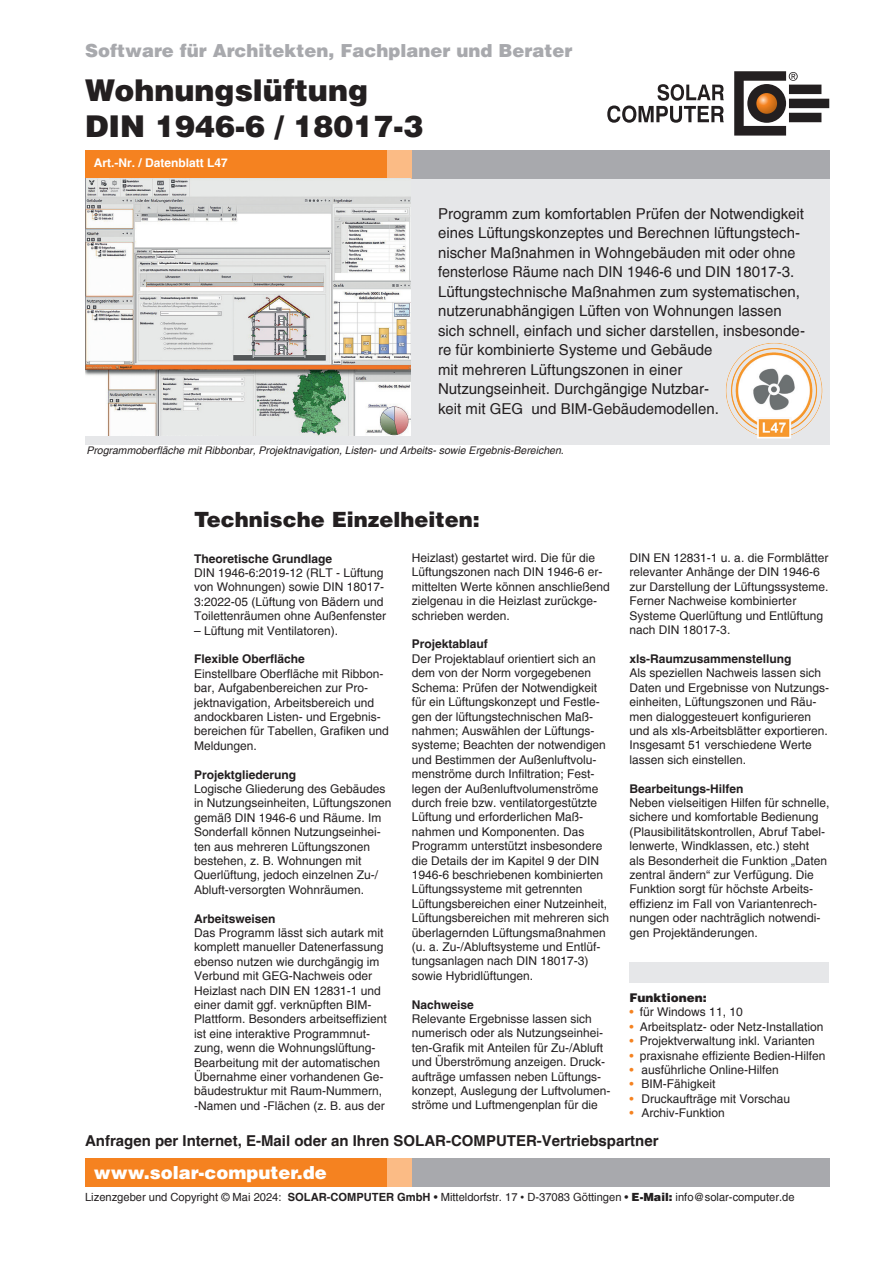
<style>
.page{position:relative;width:893px;height:1263px;background:#fff}
.page>*{position:absolute;margin:0;border:0;box-sizing:border-box;transform-origin:0 0}
.t1{font:900 30px "Helvetica";color:#231f20}
.t2{font:900 21px "Helvetica";color:#231f20}
.t3{font:900 18px "Helvetica";color:#a8a9ad}
.t4{font:900 18px "Helvetica";color:#fff}
.Einleitung{font:15px/19.5px "Helvetica";color:#231f20}
.t5{font:700 15px "Helvetica";color:#231f20}
.Fließtext{font:12px/14.4px "Helvetica";color:#231f20}
.FließtextÜberschrift{font:700 12px "Helvetica";color:#231f20}
.BestNr{font:700 12px "Helvetica";color:#fff}
.t6{font:900 12px "Helvetica";color:#231f20}
.t7{font:11.25px "Helvetica";color:#231f20}
.Bildlegende{font:italic 10.5px "Helvetica";color:#231f20}
.s1{color:#f58220}
.s2{font-weight:700}
.s3{font-weight:900}
</style>
<div class="page">
<div style="left:85px;top:1158px;width:744px;height:29px;background:#a8a9ad"></div>
<div style="left:85px;top:1158px;width:327px;height:29px;background:#fbbb85"></div>
<div style="left:85px;top:1158px;width:302px;height:29px;background:#f58220"></div>
<svg style="left:607px;top:84px;width:117px;height:39px"></svg>
<svg style="left:734px;top:71px;width:95px;height:65px"></svg>
<div style="left:747px;top:84px;width:39px;height:39px;background:#231f20;border-radius:50%"></div>
<svg style="left:756px;top:93px;width:21px;height:21px"></svg>
<div style="left:629px;top:962px;width:200px;height:20px;background:#e6e7e9"></div>
<div style="left:412px;top:150px;width:417px;height:43px;background:#a8a9ad"></div>
<div style="left:85px;top:150px;width:327px;height:43px;background:#fbbb85"></div>
<div style="left:85px;top:150px;width:302px;height:43px;background:#f58220"></div>
<div style="left:85px;top:179px;width:744px;height:265px;background:#e6e7e9"></div>
<img style="left:85px;top:179px;width:325px;height:256px">
<img style="left:725px;top:343px;width:98px;height:96px">
<p class="t3" style="left:85px;top:39px;width:489px">Software für Architekten, Fachplaner und Berater</p>
<p class="t1" style="left:85px;top:70px;width:284px">Wohnungslüftung</p>
<p class="t1" style="left:85px;top:106px;width:340px">DIN 1946-6 / 18017-3</p>
<p class="BestNr" style="left:94px;top:156px;width:136px">Art.-Nr. / Datenblatt L47</p>
<p class="Einleitung" style="left:438px;top:204px;width:368px">Programm zum komfortablen Prüfen der Notwendigkeit eines Lüftungskonzeptes und Berechnen lüftungstech&shy;nischer Maßnahmen in Wohngebäuden mit oder ohne fensterlose Räume nach DIN 1946-6 und DIN 18017-3.<br>Lüftungstechnische Maßnahmen zum systematischen, nutzerunabhängigen Lüften von Wohnungen lassen sich schnell, einfach und sicher darstellen, insbesonde&shy;re für kombinierte Systeme und Gebäude</p>
<p class="Einleitung" style="left:438px;top:360px;width:246px">mit mehreren Lüftungszonen in einer</p>
<p class="Einleitung" style="left:438px;top:379px;width:272px">Nutzungseinheit. Durchgängige Nutzbar-</p>
<p class="Einleitung" style="left:438px;top:399px;width:282px">keit mit GEG und BIM-Gebäudemodellen.</p>
<p class="Bildlegende" style="left:86px;top:444px;width:479px">Programmoberfläche mit Ribbonbar, Projektnavigation, Listen- und Arbeits- sowie Ergebnis-Bereichen.</p>
<p class="t2" style="left:194px;top:506px;width:287px">Technische Einzelheiten:</p>
<p class="FließtextÜberschrift" style="left:194px;top:551px;width:140px">Theoretische Grundlage</p>
<p class="Fließtext" style="left:194px;top:566px;width:194px">DIN 1946-6:2019-12 (RLT - Lüftung von Wohnungen) sowie DIN 18017- 3:2022-05 (Lüftung von Bädern und Toilettenräumen ohne Außenfenster</p>
<p class="Fließtext" style="left:194px;top:623px;width:146px">– Lüftung mit Ventilatoren).</p>
<p class="FließtextÜberschrift" style="left:194px;top:652px;width:112px">Flexible Oberfläche</p>
<p class="Fließtext" style="left:194px;top:666px;width:196px">Einstellbare Oberfläche mit Ribbon&shy;bar, Aufgabenbereichen zur Pro&shy;jektnavigation, Arbeitsbereich und andockbaren Listen- und Ergebnis&shy;bereichen für Tabellen, Grafiken und<br>Meldungen.</p>
<p class="FließtextÜberschrift" style="left:194px;top:767px;width:104px">Projektgliederung</p>
<p class="Fließtext" style="left:194px;top:782px;width:199px">Logische Gliederung des Gebäudes in Nutzungseinheiten, Lüftungszonen gemäß DIN 1946-6 und Räume. Im Sonderfall können Nutzungseinhei&shy;ten aus mehreren Lüftungszonen bestehen, z. B. Wohnungen mit Querlüftung, jedoch einzelnen Zu-/ Abluft-versorgten Wohnräumen.</p>
<p class="FließtextÜberschrift" style="left:194px;top:911px;width:83px">Arbeitsweisen</p>
<p class="Fließtext" style="left:194px;top:926px;width:194px">Das Programm lässt sich autark mit komplett manueller Datenerfassung ebenso nutzen wie durchgängig im Verbund mit GEG-Nachweis oder Heizlast nach DIN EN 12831-1 und einer damit ggf. verknüpften BIM-Plattform. Besonders arbeitseffizient ist eine interaktive Programmnut&shy;zung, wenn die Wohnungslüftung-Bearbeitung mit der automatischen Übernahme einer vorhandenen Ge&shy;bäudestruktur mit Raum-Nummern, -Namen und -Flächen (z. B. aus der</p>
<p class="Fließtext" style="left:412px;top:551px;width:200px">Heizlast) gestartet wird. Die für die Lüftungszonen nach DIN 1946-6 er&shy;mittelten Werte können anschließend zielgenau in die Heizlast zurückge&shy;schrieben werden.</p>
<p class="FließtextÜberschrift" style="left:412px;top:637px;width:78px">Projektablauf</p>
<p class="Fließtext" style="left:412px;top:651px;width:199px">Der Projektablauf orientiert sich an dem von der Norm vorgegebenen Schema: Prüfen der Notwendigkeit für ein Lüftungskonzept und Festle&shy;gen der lüftungstechnischen Maß&shy;nahmen; Auswählen der Lüftungs&shy;systeme; Beachten der notwendigen und Bestimmen der Außenluftvolu&shy;menströme durch Infiltration; Fest&shy;legen der Außenluftvolumenströme durch freie bzw. ventilatorgestützte Lüftung und erforderlichen Maß&shy;nahmen und Komponenten. Das Programm unterstützt insbesondere die Details der im Kapitel 9 der DIN 1946-6 beschriebenen kombinierten Lüftungssysteme mit getrennten Lüftungsbereichen einer Nutzeinheit, Lüftungsbereichen mit mehreren sich überlagernden Lüftungsmaßnahmen (u. a. Zu-/Abluftsysteme und Entlüf&shy;tungsanlagen nach DIN 18017-3) sowie Hybridlüftungen.</p>
<p class="FließtextÜberschrift" style="left:412px;top:997px;width:64px">Nachweise</p>
<p class="Fließtext" style="left:412px;top:1011px;width:200px">Relevante Ergebnisse lassen sich numerisch oder als Nutzungseinhei&shy;ten-Grafik mit Anteilen für Zu-/Abluft und Überströmung anzeigen. Druck&shy;aufträge umfassen neben Lüftungs&shy;konzept, Auslegung der Luftvolumen&shy;ströme und Luftmengenplan für die</p>
<p class="Fließtext" style="left:630px;top:551px;width:200px">DIN EN 12831-1 u. a. die Formblätter relevanter Anhänge der DIN 1946-6 zur Darstellung der Lüftungssysteme.</p>
<p class="Fließtext" style="left:630px;top:594px;width:195px">Ferner Nachweise kombinierter<br>Systeme Querlüftung und Entlüftung nach DIN 18017-3.</p>
<p class="FließtextÜberschrift" style="left:630px;top:651px;width:164px">xls-Raumzusammenstellung</p>
<p class="Fließtext" style="left:630px;top:666px;width:201px">Als speziellen Nachweis lassen sich Daten und Ergebnisse von Nutzungs&shy;einheiten, Lüftungszonen und Räu&shy;men dialoggesteuert konfigurieren und als xls-Arbeitsblätter exportieren.<br>Insgesamt 51 verschiedene Werte lassen sich einstellen.</p>
<p class="FließtextÜberschrift" style="left:630px;top:781px;width:116px">Bearbeitungs-Hilfen</p>
<p class="Fließtext" style="left:630px;top:795px;width:201px">Neben vielseitigen Hilfen für schnelle, sichere und komfortable Bedienung (Plausibilitätskontrollen, Abruf Tabel&shy;lenwerte, Windklassen, etc.) steht<br>als Besonderheit die Funktion „Daten zentral ändern“ zur Verfügung. Die Funktion sorgt für höchste Arbeits&shy;effizienz im Fall von Variantenrech&shy;nungen oder nachträglich notwendi&shy;gen Projektänderungen.</p>
<p class="t6" style="left:629px;top:990px;width:79px">Funktionen:</p>
<p class="Fließtext" style="left:629px;top:1005px;width:115px"><span class="s1">•</span> für Windows 11, 10</p>
<p class="Fließtext" style="left:629px;top:1019px;width:195px"><span class="s1">•</span> Arbeitsplatz- oder Netz-Installation</p>
<p class="Fließtext" style="left:629px;top:1034px;width:187px"><span class="s1">•</span> Projektverwaltung inkl. Varianten</p>
<p class="Fließtext" style="left:629px;top:1048px;width:197px"><span class="s1">•</span> praxisnahe effiziente Bedien-Hilfen</p>
<p class="Fließtext" style="left:629px;top:1062px;width:151px"><span class="s1">•</span> ausführliche Online-Hilfen</p>
<p class="Fließtext" style="left:629px;top:1077px;width:88px"><span class="s1">•</span> BIM-Fähigkeit</p>
<p class="Fließtext" style="left:629px;top:1091px;width:162px"><span class="s1">•</span> Druckaufträge mit Vorschau</p>
<p class="Fließtext" style="left:629px;top:1106px;width:97px"><span class="s1">•</span> Archiv-Funktion</p>
<p class="t5" style="left:85px;top:1131px;width:575px">Anfragen per Internet, E-Mail oder an Ihren SOLAR-COMPUTER-Vertriebspartner</p>
<p class="t4" style="left:94px;top:1160px;width:235px">www.solar-computer.de</p>
<p class="t7" style="left:85px;top:1190px;width:711px">Lizenzgeber und Copyright © Mai 2024: <span class="s2">SOLAR-COMPUTER GmbH</span> • Mitteldorfstr. 17 <span class="s3">·</span> D-37083 Göttingen • <span class="s3">E-Mail:</span> info@solar-computer.de</p>
</div>
